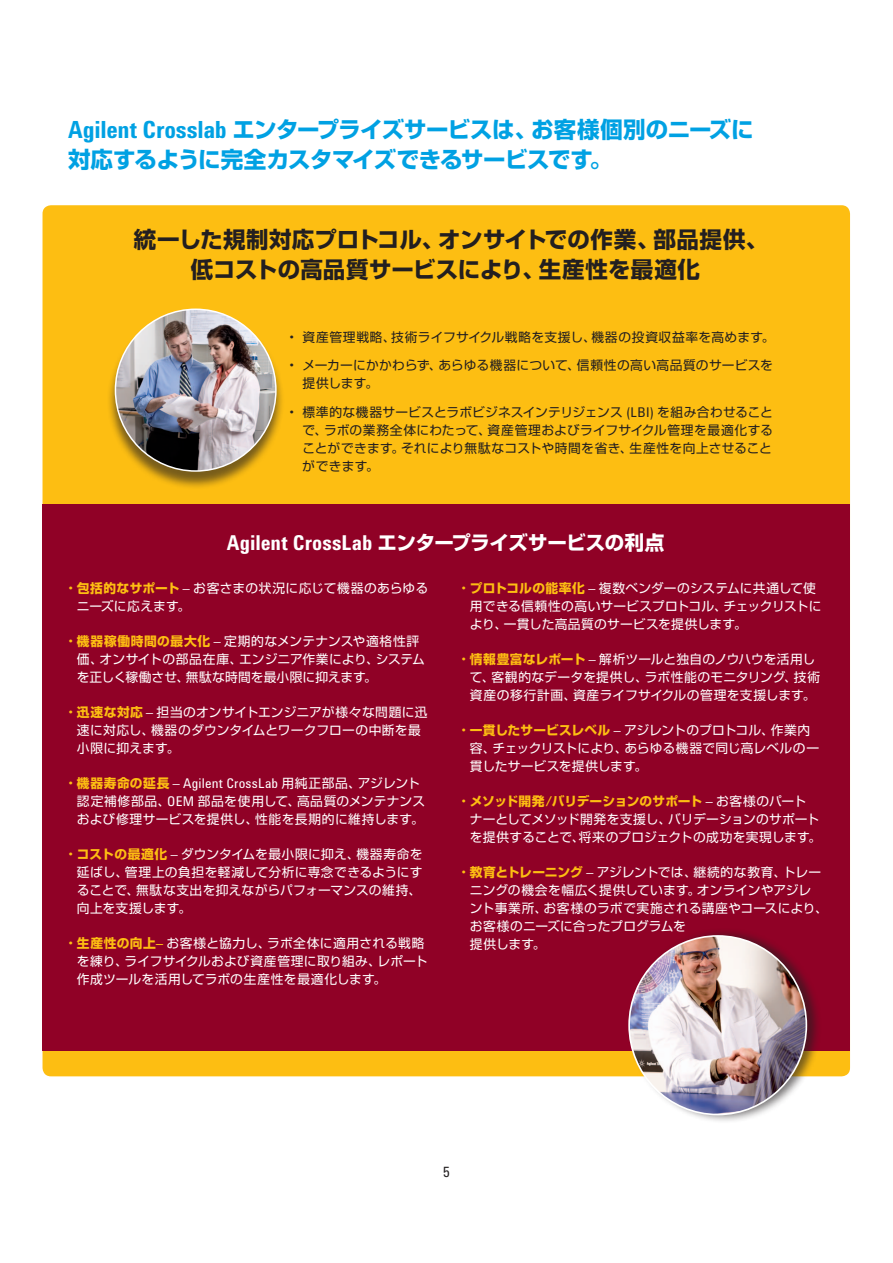
<style>
.page{position:relative;width:893px;height:1263px;background:#fff}
.page>*{position:absolute;margin:0;border:0;box-sizing:border-box;transform-origin:0 0}
.t1{font:700 22.5px/30px "Shin Go Pro";letter-spacing:-.025em;color:#00a1e3}
.t2{font:700 22.5px/30px "Shin Go Pro";color:#231f20;text-align:center}
.t3{font:700 21px "Agilent Condensed CFF";color:#fff}
.t4{font:14.55px "Agilent Condensed CFF";color:#231f20}
.t5{font:13.8px "Agilent Condensed CFF";letter-spacing:.02em;color:#fff}
.t6{font:12.75px/18px "Shin Go Pro";letter-spacing:.015em;color:#fff}
.t7{font:12.75px/18px "Shin Go Pro";letter-spacing:.025em;color:#231f20}
.t8{font:12.75px/18px "Shin Go Pro";letter-spacing:-.005em;color:#fff}
.s1{font-family:"Agilent Condensed CFF";font-size:24.3px}
.s2{font-family:"Agilent Condensed CFF";font-size:13.8px}
.s3{font-family:"Shin Go Pro";font-size:19.5px}
.s4{font-family:"Agilent Condensed CFF";font-weight:700;font-size:13.8px;color:#fdbe12}
.s5{font-weight:700;color:#fdbe12}
.s6{font-family:"Shin Go Pro";font-weight:700;font-size:12.75px;color:#fdbe12}
.s7{font-family:"Shin Go Pro";font-size:12.75px}
</style>
<div class="page">
<div style="left:43px;top:205px;width:807px;height:871px;background:#fdbe12;border-radius:9px"></div>
<div style="left:43px;top:504px;width:807px;height:547px;background:#900126"></div>
<div style="left:106px;top:311px;width:179px;height:179px;background:#231f20;opacity:.61"></div>
<img style="left:115px;top:311px;width:161px;height:160px">
<div style="left:627px;top:927px;width:195px;height:196px;background:#231f20;opacity:.61"></div>
<img style="left:630px;top:936px;width:176px;height:178px">
<h1 class="t1" style="left:68px;top:112px;width:687px"><span class="s1">Agilent Crosslab</span> エンタープライズサービスは、お客様個別のニーズに対応するように完全カスタマイズできるサービスです。</h1>
<h1 class="t2" style="left:134px;top:222px;width:636px">統一した規制対応プロトコル、オンサイトでの作業、部品提供、低コストの高品質サービスにより、生産性を最適化</h1>
<p class="t7" style="left:290px;top:326px;width:486px"><span class="s2">•</span> 資産管理戦略、技術ライフサイクル戦略を支援し、機器の投資収益率を高めます。</p>
<p class="t7" style="left:302px;top:355px;width:472px;text-indent:-13px"><span class="s2">•</span> メーカーにかかわらず、あらゆる機器について、信頼性の高い高品質のサービスを提供します。</p>
<p class="t7" style="left:302px;top:401px;width:472px;text-align:justify;text-indent:-13px"><span class="s2">•</span> 標準的な機器サービスとラボビジネスインテリジェンス <span class="s2">(LBI)</span> を組み合わせることで、ラボの業務全体にわたって、資産管理およびライフサイクル管理を最適化することができます。それにより無駄なコストや時間を省き、生産性を向上させることができます。</p>
<h2 class="t3" style="left:227px;top:527px;width:439px">Agilent CrossLab <span class="s3">エンタープライズサービスの利点</span></h2>
<p class="t6" style="left:77px;top:577px;width:353px;text-indent:-8px"><span class="s4">•</span> <span class="s5">包括的なサポート</span> <span class="s2">–</span> お客さまの状況に応じて機器のあらゆるニーズに応えます。</p>
<p class="t6" style="left:77px;top:630px;width:349px;text-indent:-8px"><span class="s4">•</span> <span class="s5">機器稼働時間の最大化</span> <span class="s2">–</span> 定期的なメンテナンスや適格性評価、オンサイトの部品在庫、エンジニア作業により、システムを正しく稼働させ、無駄な時間を最小限に抑えます。</p>
<p class="t6" style="left:77px;top:701px;width:352px;text-indent:-9px"><span class="s4">•</span> <span class="s5">迅速な対応</span> <span class="s2">–</span> 担当のオンサイトエンジニアが様々な問題に迅速に対応し、機器のダウンタイムとワークフローの中断を最小限に抑えます。</p>
<p class="t5" style="left:68px;top:772px;width:353px"><span class="s5">•</span> <span class="s6">機器寿命の延長</span> – Agilent CrossLab <span class="s7">用純正部品、アジレント</span></p>
<p class="t6" style="left:77px;top:790px;width:350px">認定補修部品、<span class="s2">OEM</span> 部品を使用して、高品質のメンテナンスおよび修理サービスを提供し、性能を長期的に維持します。</p>
<p class="t6" style="left:77px;top:843px;width:347px;text-align:justify;text-indent:-8px"><span class="s4">•</span> <span class="s5">コストの最適化</span> <span class="s2">–</span> ダウンタイムを最小限に抑え、機器寿命を延ばし、管理上の負担を軽減して分析に専念できるようにすることで、無駄な支出を抑えながらパフォーマンスの維持、向上を支援します。</p>
<p class="t6" style="left:77px;top:932px;width:352px;text-indent:-8px"><span class="s4">•</span> <span class="s5">生産性の向上</span><span class="s4">–</span> お客様と協力し、ラボ全体に適用される戦略を練り、ライフサイクルおよび資産管理に取り組み、レポート作成ツールを活用してラボの生産性を最適化します。</p>
<p class="t6" style="left:470px;top:577px;width:353px;text-indent:-8px"><span class="s4">•</span> <span class="s5">プロトコルの能率化</span> <span class="s2">–</span> 複数ベンダーのシステムに共通して使用できる信頼性の高いサービスプロトコル、チェックリストにより、一貫した高品質のサービスを提供します。</p>
<p class="t6" style="left:470px;top:648px;width:352px;text-indent:-9px"><span class="s4">•</span> <span class="s5">情報豊富なレポート</span> <span class="s2">–</span> 解析ツールと独自のノウハウを活用して、客観的なデータを提供し、ラボ性能のモニタリング、技術資産の移行計画、資産ライフサイクルの管理を支援します。</p>
<p class="t6" style="left:470px;top:719px;width:351px;text-indent:-8px"><span class="s4">•</span> <span class="s5">一貫したサービスレベル</span> <span class="s2">–</span> アジレントのプロトコル、作業内容、チェックリストにより、あらゆる機器で同じ高レベルの一貫したサービスを提供します。</p>
<p class="t8" style="left:470px;top:790px;width:353px;text-indent:-8px"><span class="s4">•</span> <span class="s5">メソッド開発</span><span class="s4">/</span><span class="s5">バリデーションのサポート</span> <span class="s2">–</span> お客様のパートナーとしてメソッド開発を支援し、バリデーションのサポートを提供することで、将来のプロジェクトの成功を実現します。</p>
<p class="t6" style="left:470px;top:861px;width:359px;text-indent:-8px"><span class="s4">•</span> <span class="s5">教育とトレーニング</span> <span class="s2">–</span> アジレントでは、継続的な教育、トレーニングの機会を幅広く提供しています。オンラインやアジレ<br>ント事業所、お客様のラボで実施される講座やコースにより、お客様のニーズに合ったプログラムを<br>提供します。</p>
<p class="t4" style="left:443px;top:1161px;width:8px">5</p>
</div>
